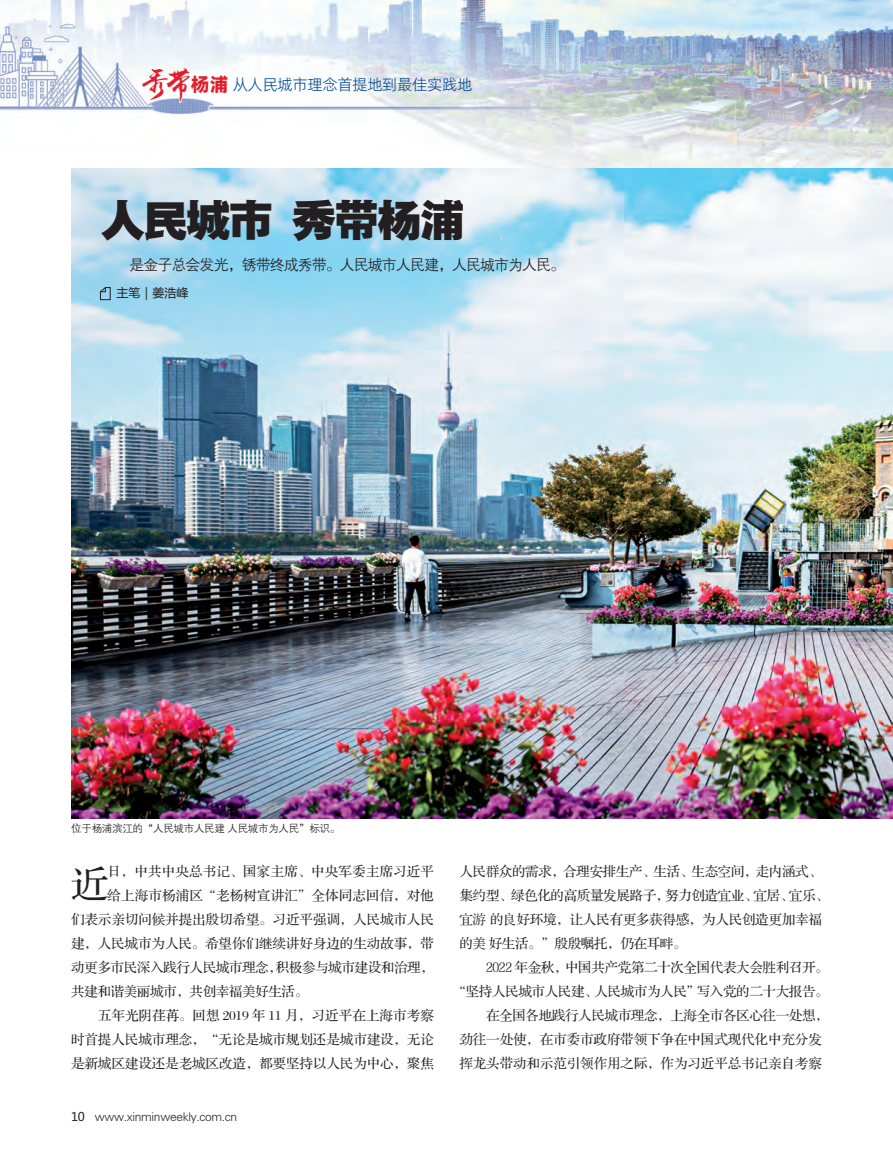
<style>
.page{position:relative;width:893px;height:1157px;background:#fff}
.page>*{position:absolute;margin:0;border:0;box-sizing:border-box;transform-origin:0 0}
.t1{font:45px "FZYDTHJW GB1 0";letter-spacing:-.05em;color:#231f20}
.t2{font:37.5px "FZS3 JW GB1 0";color:#231f20}
.t3{font:15.6px "Alibaba Pu Hui Ti 2 45 Light";letter-spacing:-.025em;color:#044996}
.t4{font:15px "FZZDXJW GB1 0";letter-spacing:-.065em;color:#231f20}
.t5{font:13.5px "FZS3 JW GB1 0";letter-spacing:-.005em;color:#231f20}
.t6{font:13.5px "FZS3 JW GB1 0";letter-spacing:-.025em;color:#231f20}
.t7{font:13.5px "FZS3 K GBK1 0";letter-spacing:-.025em;color:#231f20}
.t8{font:13.5px "FZS3 K GBK1 0";letter-spacing:-.005em;color:#231f20}
.t9{font:12px "FZXH1 JW GB1 0";letter-spacing:-.025em;color:#231f20}
.t10{font:12px "Microsoft Ya Hei";color:#231f20}
.t11{font:10.5px "FZZDXJW GB1 0";letter-spacing:-.025em;color:#231f20}
.s1{font-family:"yuweij";font-size:28.95px;color:#e21e2c}
.s2{font-family:"Alibaba Pu Hui Ti 2 105 Heavy";font-size:19.2px;color:#e21e2c}
.s3{font-family:"Microsoft Ya Hei"}
</style>
<div class="page">
<img style="left:0;top:0;width:893px;height:168px">
<svg style="left:141px;top:64px;width:50px;height:40px"></svg>
<img style="left:71px;top:168px;width:822px;height:650px">
<svg style="left:100px;top:287px;width:11px;height:13px"></svg>
<p class="t3" style="left:137px;top:73px;width:337px"><span class="s1">秀带</span><span class="s2">杨浦</span>从人民城市理念首提地到最佳实践地</p>
<p class="t1" style="left:100px;top:196px;width:366px">人民城市 秀带杨浦</p>
<p class="t4" style="left:100px;top:257px;width:466px">　　是金子总会发光，锈带终成秀带。人民城市人民建，人民城市为人民。</p>
<p class="t10" style="left:117px;top:285px;width:73px">主笔｜姜浩峰</p>
<p class="t11" style="left:71px;top:823px;width:271px">位于杨浦滨江的“人民城市人民建 人民城市为人民”标识。</p>
<p class="t2" style="left:71px;top:864px;width:39px">近</p>
<p class="t5" style="left:108px;top:864px;width:328px">日，中共中央总书记、国家主席、中央军委主席习近平</p>
<p class="t5" style="left:108px;top:888px;width:328px">给上海市杨浦区“老杨树宣讲汇”全体同志回信，对他</p>
<p class="t5" style="left:71px;top:912px;width:364px">们表示亲切问候并提出殷切希望。习近平强调，人民城市人民</p>
<p class="t5" style="left:71px;top:936px;width:364px">建，人民城市为人民。希望你们继续讲好身边的生动故事，带</p>
<p class="t6" style="left:71px;top:960px;width:364px">动更多市民深入践行人民城市理念，积极参与城市建设和治理，</p>
<p class="t6" style="left:71px;top:984px;width:239px">共建和谐美丽城市，共创幸福美好生活。</p>
<p class="t5" style="left:98px;top:1008px;width:338px">五年光阴荏苒。回想 2019 年 11 月，习近平在上海市考察</p>
<p class="t5" style="left:71px;top:1032px;width:364px">时首提人民城市理念，“无论是城市规划还是城市建设，无论</p>
<p class="t5" style="left:71px;top:1056px;width:364px">是新城区建设还是老城区改造，都要坚持以人民为中心，聚焦</p>
<p class="t9" style="left:71px;top:1109px;width:168px"><span class="s3">10</span> www.xinminweekly.com.cn</p>
<p class="t6" style="left:459px;top:864px;width:364px">人民群众的需求，合理安排生产、生活、生态空间，走内涵式、</p>
<p class="t6" style="left:459px;top:888px;width:371px">集约型、 绿色化的高质量发展路子，努力创造宜业、宜居、宜乐、</p>
<p class="t5" style="left:459px;top:912px;width:364px">宜游 的良好环境，让人民有更多获得感，为人民创造更加幸福</p>
<p class="t6" style="left:459px;top:936px;width:229px">的美 好生活。”殷殷嘱托，仍在耳畔。</p>
<p class="t7" style="left:486px;top:960px;width:344px">2022 年金秋，中国共产党第二十次全国代表大会胜利召开。</p>
<p class="t7" style="left:453px;top:984px;width:378px">“坚持人民城市人民建、人民城市为人民”写入党的二十大报告。</p>
<p class="t7" style="left:486px;top:1008px;width:344px">在全国各地践行人民城市理念，上海全市各区心往一处想，</p>
<p class="t8" style="left:459px;top:1032px;width:364px">劲往一处使，在市委市政府带领下争在中国式现代化中充分发</p>
<p class="t8" style="left:459px;top:1056px;width:364px">挥龙头带动和示范引领作用之际，作为习近平总书记亲自考察</p>
</div>
